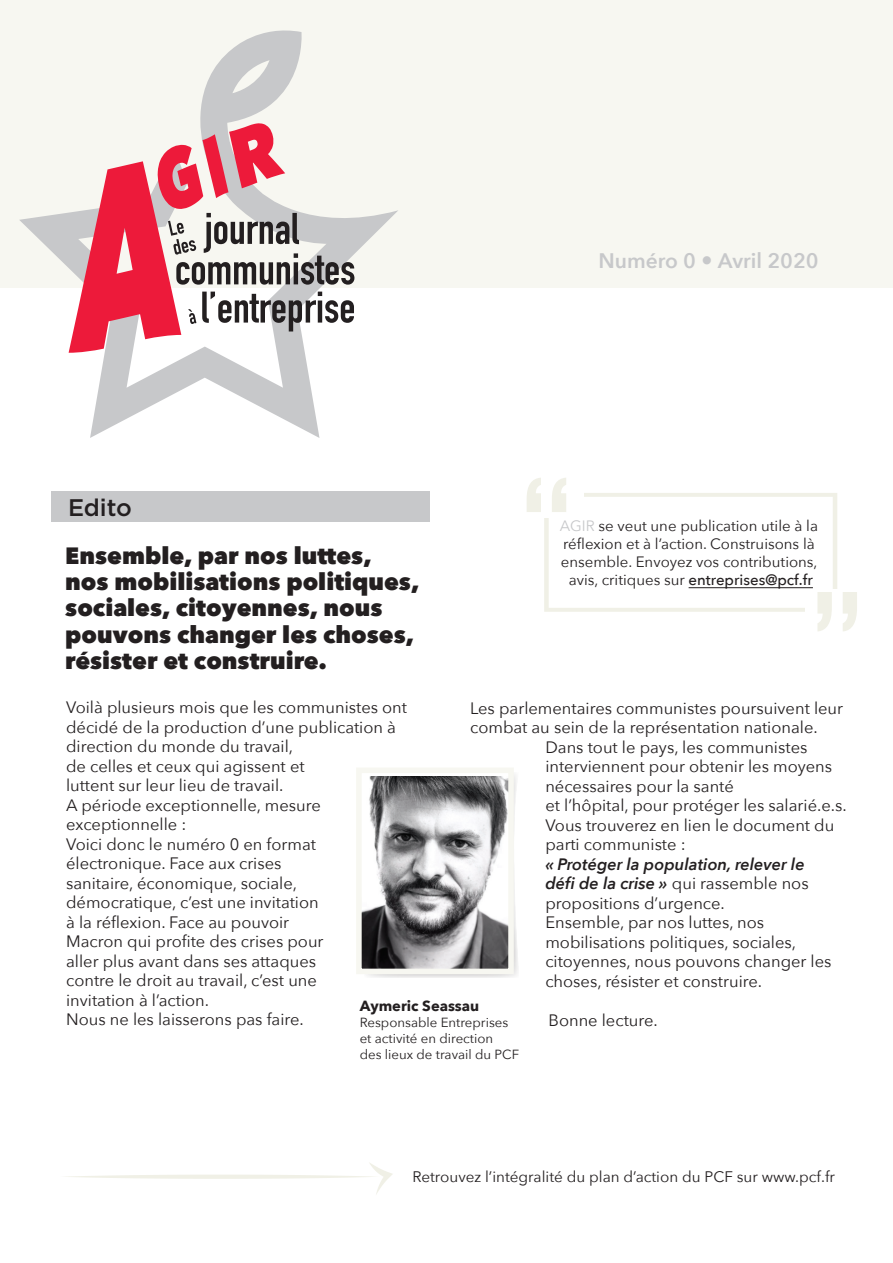
<style>
.page{position:relative;width:893px;height:1263px;background:#fff}
.page>*{position:absolute;margin:0;border:0;box-sizing:border-box;transform-origin:0 0}
.t1{font:500 24px "Gotham";letter-spacing:-.005em;color:#231f20}
.t2{font:800 23.55px/26.2px "Avenir Next";color:#231f20}
.t3{font:600 21px "Avenir Next";color:#c7c8ca}
.t4{font:16.5px/19.5px "Avenir Next";color:#231f20}
.t5{font:15.3px "Avenir Next";color:#231f20}
.t6{font:15px/18px "Avenir Next";color:#231f20;text-align:center}
.t7{font:700 14.7px "Avenir Next";color:#231f20}
.t8{font:13.2px/16.2px "Avenir Next";color:#231f20}
.s1{color:#c7c8ca}
.s2{font-weight:500}
.s3{font-weight:600;font-style:italic}
</style>
<div class="page">
<div style="left:0;top:0;width:893px;height:287px;background:#f7f7f1"></div>
<svg style="left:19px;top:30px;width:379px;height:408px"></svg>
<svg style="left:69px;top:123px;width:285px;height:230px"></svg>
<div style="left:362px;top:770px;width:159px;height:208px;background:#231f20;opacity:.5"></div>
<img style="left:363px;top:777px;width:144px;height:190px">
<div style="left:356px;top:767px;width:158px;height:207px;border:6px solid #f7f7f1"></div>
<div style="left:51px;top:491px;width:378px;height:31px;background:#c7c8ca"></div>
<svg style="left:66px;top:1163px;width:327px;height:31px"></svg>
<svg style="left:527px;top:478px;width:310px;height:153px"></svg>
<svg style="left:843px;top:592px;width:14px;height:39px"></svg>
<h1 class="t1" style="left:68px;top:492px;width:66px">Edito</h1>
<h2 class="t2" style="left:65px;top:542px;width:356px">Ensemble, par nos luttes, nos mobilisations politiques, sociales, citoyennes, nous pouvons changer les choses, résister et construire.</h2>
<p class="t3" style="left:598px;top:242px;width:222px">Numéro 0 Avril 2020</p>
<p class="t6" style="left:560px;top:517px;width:260px"><span class="s1">AGIR</span> se veut une publication utile à la réflexion et à l’action. Construisons là ensemble. Envoyez vos contributions, avis, critiques sur <span class="s2">entreprises@pcf.fr</span></p>
<p class="t4" style="left:66px;top:697px;width:342px">Voilà plusieurs mois que les communistes ont décidé de la production d’une publication à direction du monde du travail,<br>de celles et ceux qui agissent et<br>luttent sur leur lieu de travail.<br>A période exceptionnelle, mesure exceptionnelle :<br>Voici donc le numéro 0 en format électronique. Face aux crises<br>sanitaire, économique, sociale, démocratique, c’est une invitation<br>à la réflexion. Face au pouvoir<br>Macron qui profite des crises pour<br>aller plus avant dans ses attaques<br>contre le droit au travail, c’est une<br>invitation à l’action.<br>Nous ne les laisserons pas faire.</p>
<p class="t4" style="left:470px;top:698px;width:375px">Les parlementaires communistes poursuivent leur</p>
<p class="t4" style="left:470px;top:717px;width:349px">combat au sein de la représentation nationale.</p>
<p class="t4" style="left:545px;top:737px;width:264px">Dans tout le pays, les communistes</p>
<p class="t4" style="left:545px;top:756px;width:288px">interviennent pour obtenir les moyens</p>
<p class="t4" style="left:545px;top:776px;width:190px">nécessaires pour la santé</p>
<p class="t4" style="left:545px;top:795px;width:303px">et l’hôpital, pour protéger les salarié.e.s.</p>
<p class="t4" style="left:545px;top:815px;width:291px">Vous trouverez en lien le document du</p>
<p class="t4" style="left:545px;top:834px;width:142px">parti communiste :</p>
<p class="t4" style="left:545px;top:854px;width:288px"><span class="s3">« Protéger la population, relever le défi de la crise »</span> qui rassemble nos propositions d’urgence.<br>Ensemble, par nos luttes, nos mobilisations politiques, sociales, citoyennes, nous pouvons changer les choses, résister et construire.</p>
<p class="t4" style="left:548px;top:1010px;width:111px">Bonne lecture.</p>
<p class="t7" style="left:360px;top:993px;width:121px">Aymeric Seassau</p>
<p class="t8" style="left:360px;top:1013px;width:161px">Responsable Entreprises et activité en direction<br>des lieux de travail du PCF</p>
<p class="t5" style="left:412px;top:1164px;width:424px">Retrouvez l’intégralité du plan d’action du PCF sur www.pcf.fr</p>
</div>
